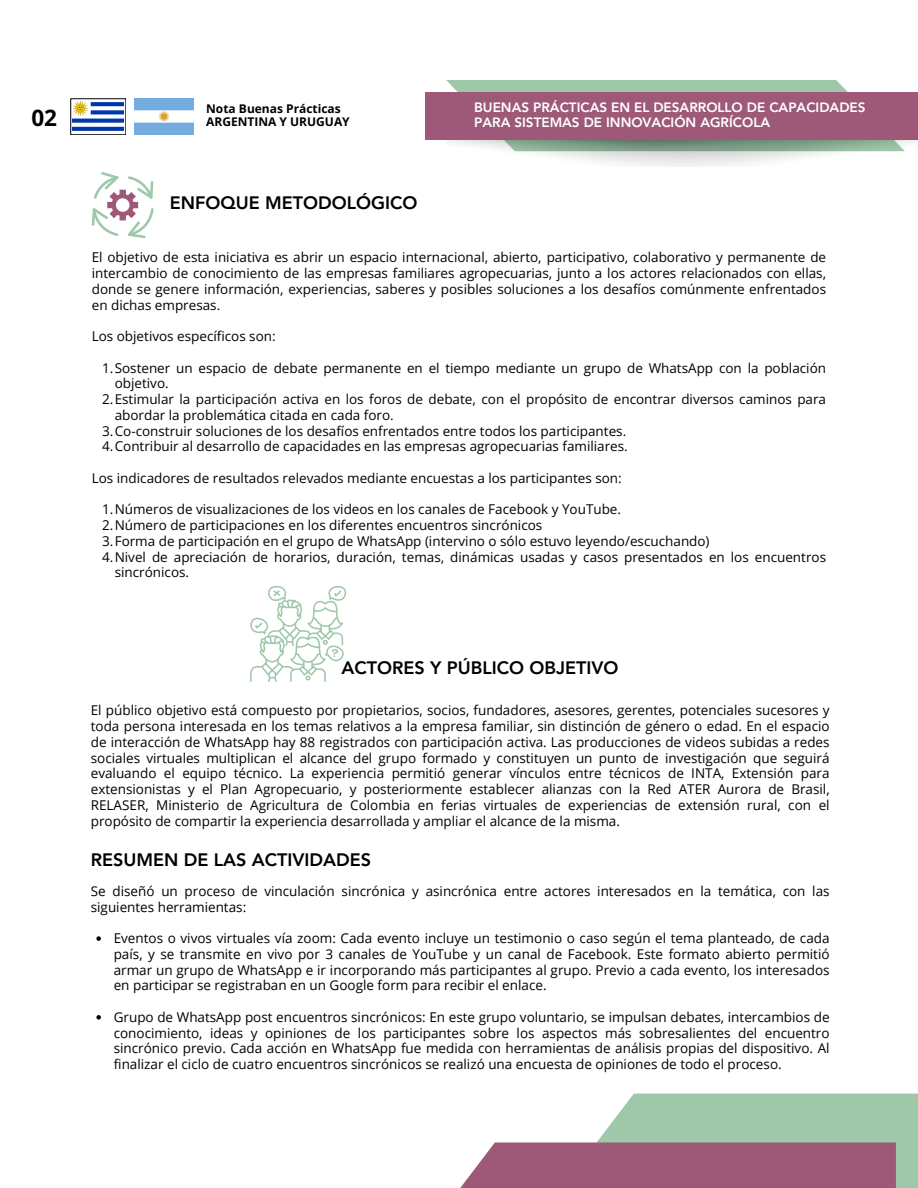
<style>
.page{position:relative;width:918px;height:1188px;background:#fff}
.page>*{position:absolute;margin:0;border:0;box-sizing:border-box;transform-origin:0 0}
.t1{font:700 22.5px "Open Sans";color:#000}
.t2{font:800 18px "Avenir LT Pro";color:#000}
.t3{font:13.5px/15.8px "Open Sans";color:#000}
.t4{font:800 13.5px "Avenir LT Pro";color:#fff}
.t5{font:700 12px "Open Sans";color:#000}
</style>
<div class="page">
<svg style="left:446px;top:80px;width:459px;height:61px;background:#acc6b1"></svg>
<img style="left:493px;top:140px;width:308px;height:11px">
<div style="left:425px;top:93px;width:493px;height:47px;background:#9d5977"></div>
<div style="left:597px;top:1094px;width:321px;height:94px;background:#9fc7aa"></div>
<div style="left:460px;top:1142px;width:436px;height:46px;background:#9d5977"></div>
<img style="left:135px;top:99px;width:58px;height:36px">
<img style="left:73px;top:101px;width:51px;height:30px">
<svg style="left:92px;top:172px;width:62px;height:66px"></svg>
<svg style="left:250px;top:585px;width:97px;height:97px"></svg>
<svg style="left:96px;top:936px;width:5px;height:5px"></svg>
<svg style="left:96px;top:1015px;width:5px;height:5px"></svg>
<p class="t4" style="left:474px;top:102px;width:393px">BUENAS PRÁCTICAS EN EL DESARROLLO DE CAPACIDADES</p>
<p class="t5" style="left:206px;top:100px;width:136px">Nota Buenas Prácticas</p>
<p class="t5" style="left:206px;top:113px;width:145px">ARGENTINA Y URUGUAY</p>
<p class="t1" style="left:31px;top:102px;width:27px">02</p>
<p class="t4" style="left:474px;top:117px;width:297px">PARA SISTEMAS DE INNOVACIÓN AGRÍCOLA</p>
<p class="t2" style="left:170px;top:196px;width:249px">ENFOQUE METODOLÓGICO</p>
<p class="t3" style="left:92px;top:249px;width:736px;text-align:justify">El objetivo de esta iniciativa es abrir un espacio internacional, abierto, participativo, colaborativo y permanente de intercambio de conocimiento de las empresas familiares agropecuarias, junto a los actores relacionados con ellas, donde se genere información, experiencias, saberes y posibles soluciones a los desafíos comúnmente enfrentados en dichas empresas.</p>
<p class="t3" style="left:92px;top:328px;width:185px">Los objetivos específicos son:</p>
<p class="t3" style="left:115px;top:360px;width:713px;text-indent:-13px">1.Sostener un espacio de debate permanente en el tiempo mediante un grupo de WhatsApp con la población objetivo.</p>
<p class="t3" style="left:115px;top:391px;width:713px;text-indent:-13px">2.Estimular la participación activa en los foros de debate, con el propósito de encontrar diversos caminos para abordar la problemática citada en cada foro.</p>
<p class="t3" style="left:102px;top:423px;width:526px">3.Co-construir soluciones de los desafíos enfrentados entre todos los participantes.</p>
<p class="t3" style="left:102px;top:438px;width:527px">4.Contribuir al desarrollo de capacidades en las empresas agropecuarias familiares.</p>
<p class="t3" style="left:92px;top:470px;width:532px">Los indicadores de resultados relevados mediante encuestas a los participantes son:</p>
<p class="t3" style="left:102px;top:501px;width:520px">1.Números de visualizaciones de los videos en los canales de Facebook y YouTube.</p>
<p class="t3" style="left:102px;top:517px;width:442px">2.Número de participaciones en los diferentes encuentros sincrónicos</p>
<p class="t3" style="left:102px;top:533px;width:609px">3.Forma de participación en el grupo de WhatsApp (intervino o sólo estuvo leyendo/escuchando)</p>
<p class="t3" style="left:115px;top:549px;width:713px;text-indent:-13px">4.Nivel de apreciación de horarios, duración, temas, dinámicas usadas y casos presentados en los encuentros sincrónicos.</p>
<p class="t2" style="left:341px;top:660px;width:278px">ACTORES Y PÚBLICO OBJETIVO</p>
<p class="t3" style="left:91px;top:702px;width:740px;text-align:justify">El público objetivo está compuesto por propietarios, socios, fundadores, asesores, gerentes, potenciales sucesores y toda persona interesada en los temas relativos a la empresa familiar, sin distinción de género o edad. En el espacio de interacción de WhatsApp hay 88 registrados con participación activa. Las producciones de videos subidas a redes sociales virtuales multiplican el alcance del grupo formado y constituyen un punto de investigación que seguirá evaluando el equipo técnico. La experiencia permitió generar vínculos entre técnicos de INTA, Extensión para extensionistas y el Plan Agropecuario, y posteriormente establecer alianzas con la Red ATER Aurora de Brasil, RELASER, Ministerio de Agricultura de Colombia en ferias virtuales de experiencias de extensión rural, con el propósito de compartir la experiencia desarrollada y ampliar el alcance de la misma.</p>
<p class="t2" style="left:91px;top:852px;width:282px">RESUMEN DE LAS ACTIVIDADES</p>
<p class="t3" style="left:91px;top:883px;width:740px">Se diseñó un proceso de vinculación sincrónica y asincrónica entre actores interesados en la temática, con las siguientes herramientas:</p>
<p class="t3" style="left:114px;top:930px;width:717px;text-align:justify">Eventos o vivos virtuales vía zoom: Cada evento incluye un testimonio o caso según el tema planteado, de cada país, y se transmite en vivo por 3 canales de YouTube y un canal de Facebook. Este formato abierto permitió armar un grupo de WhatsApp e ir incorporando más participantes al grupo. Previo a cada evento, los interesados en participar se registraban en un Google form para recibir el enlace.</p>
<p class="t3" style="left:114px;top:1009px;width:717px;text-align:justify">Grupo de WhatsApp post encuentros sincrónicos: En este grupo voluntario, se impulsan debates, intercambios de conocimiento, ideas y opiniones de los participantes sobre los aspectos más sobresalientes del encuentro sincrónico previo. Cada acción en WhatsApp fue medida con herramientas de análisis propias del dispositivo. Al finalizar el ciclo de cuatro encuentros sincrónicos se realizó una encuesta de opiniones de todo el proceso.</p>
</div>
